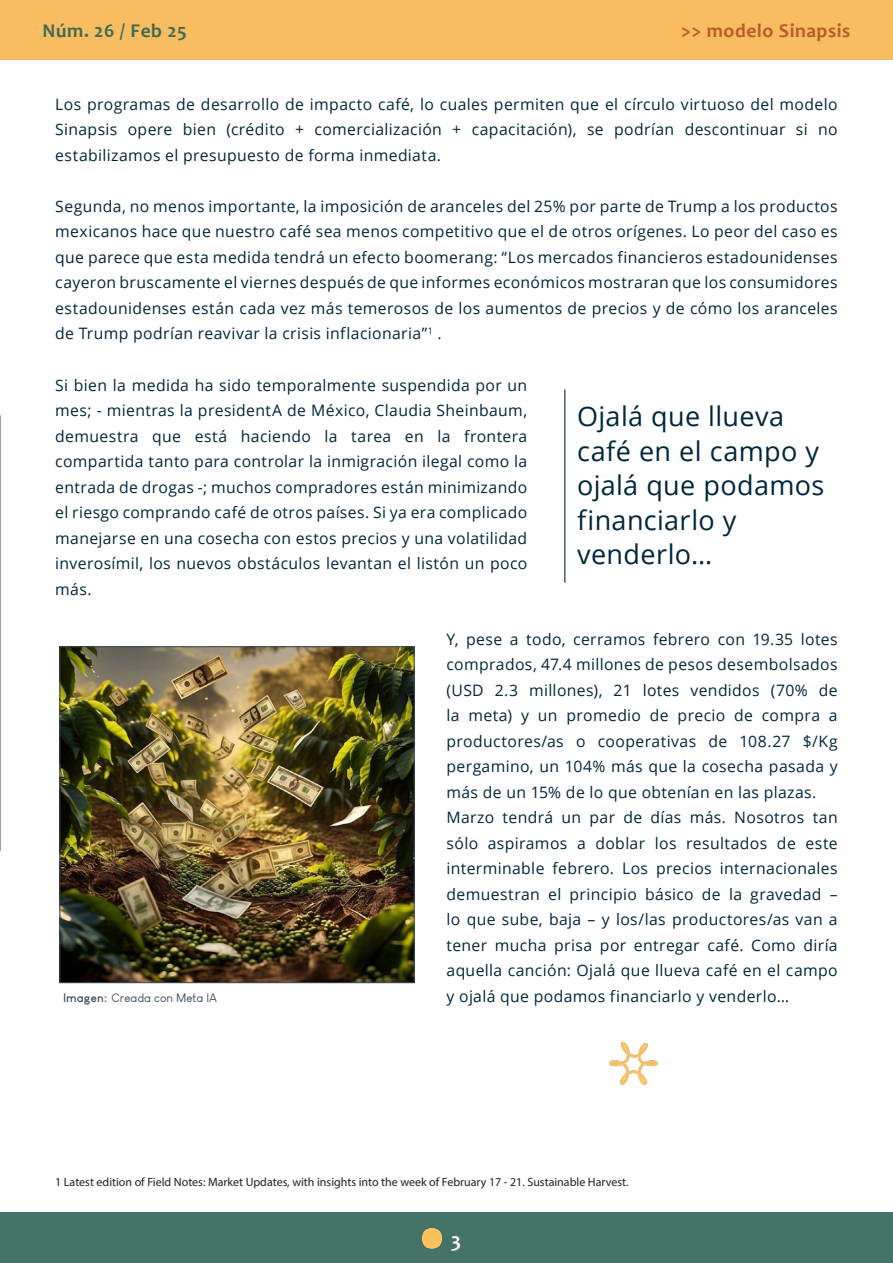
<style>
.page{position:relative;width:893px;height:1263px;background:#fff}
.page>*{position:absolute;margin:0;border:0;box-sizing:border-box;transform-origin:0 0}
.Párrafo_normal{font:27px/34.5px "Open Sans";letter-spacing:.015em;color:#00263b}
.t1{font:700 21px "Candara";color:#fff}
.t2{font:700 19.5px "Candara";letter-spacing:.03em;color:#bb5927}
.t3{font:700 19.5px "Candara";letter-spacing:.03em;color:#416954}
.Párrafo_normal-2{font:15.75px/25.5px "Open Sans";letter-spacing:.025em;color:#00263b;text-align:justify}
.t4{font:12px "Myriad Pro";color:#231f20}
.Fuente{font:12px "Louis George Cafe";color:#3c4a57}
.s1{font-weight:700}
</style>
<div class="page">
<div style="left:0;top:0;width:893px;height:60px;background:#f8bd61"></div>
<div style="left:0;top:1212px;width:893px;height:51px;background:#467368"></div>
<img style="left:423px;top:1228px;width:18px;height:21px">
<hr style="left:0;top:60px;width:1px;height:127px;background:#467368">
<svg style="left:0;top:415px;width:1px;height:436px"></svg>
<hr style="left:564px;top:389px;width:2px;height:194px;background:#4e5c6a">
<img style="left:609px;top:1042px;width:49px;height:42px">
<img style="left:62px;top:648px;width:351px;height:333px">
<div style="left:60px;top:646px;width:355px;height:337px;border:1px solid #3c4a57"></div>
<p class="t3" style="left:43px;top:18px;width:146px">Núm. 26 / Feb 25</p>
<p class="t2" style="left:681px;top:18px;width:171px">&gt;&gt; modelo Sinapsis</p>
<p class="Párrafo_normal-2" style="left:55px;top:91px;width:784px">Los programas de desarrollo de impacto café, lo cuales permiten que el círculo virtuoso del modelo Sinapsis opere bien (crédito + comercialización + capacitación), se podrían descontinuar si no estabilizamos el presupuesto de forma inmediata.</p>
<p class="Párrafo_normal-2" style="left:55px;top:193px;width:784px">Segunda, no menos importante, la imposición de aranceles del 25% por parte de Trump a los productos mexicanos hace que nuestro café sea menos competitivo que el de otros orígenes. Lo peor del caso es que parece que esta medida tendrá un efecto boomerang: “Los mercados financieros estadounidenses cayeron bruscamente el viernes después de que informes económicos mostraran que los consumidores estadounidenses están cada vez más temerosos de los aumentos de precios y de cómo los aranceles de Trump podrían reavivar la crisis inflacionaria”<sup>1</sup> .</p>
<p class="Párrafo_normal-2" style="left:55px;top:372px;width:474px">Si bien la medida ha sido temporalmente suspendida por un mes; - mientras la presidentA de México, Claudia Sheinbaum, demuestra que está haciendo la tarea en la frontera compartida tanto para controlar la inmigración ilegal como la entrada de drogas -; muchos compradores están minimizando el riesgo comprando café de otros países. Si ya era complicado manejarse en una cosecha con estos precios y una volatilidad inverosímil, los nuevos obstáculos levantan el listón un poco más.</p>
<p class="Párrafo_normal" style="left:577px;top:398px;width:249px">Ojalá que llueva café en el campo y ojalá que podamos financiarlo y venderlo…</p>
<p class="Fuente" style="left:63px;top:991px;width:156px"><span class="s1">Imagen:</span> Creada con Meta IA</p>
<p class="Párrafo_normal-2" style="left:446px;top:626px;width:393px">Y, pese a todo, cerramos febrero con 19.35 lotes comprados, 47.4 millones de pesos desembolsados (USD 2.3 millones), 21 lotes vendidos (70% de la meta) y un promedio de precio de compra a productores/as o cooperativas de 108.27 $/Kg pergamino, un 104% más que la cosecha pasada y más de un 15% de lo que obtenían en las plazas.</p>
<p class="Párrafo_normal-2" style="left:446px;top:804px;width:393px">Marzo tendrá un par de días más. Nosotros tan sólo aspiramos a doblar los resultados de este interminable febrero. Los precios internacionales demuestran el principio básico de la gravedad – lo que sube, baja – y los/las productores/as van a tener mucha prisa por entregar café. Como diría aquella canción: Ojalá que llueva café en el campo y ojalá que podamos financiarlo y venderlo…</p>
<p class="t4" style="left:55px;top:1174px;width:575px">1 Latest edition of Field Notes: Market Updates, with insights into the week of February 17 - 21. Sustainable Harvest.</p>
<h2 class="t1" style="left:451px;top:1227px;width:11px">3</h2>
</div>
